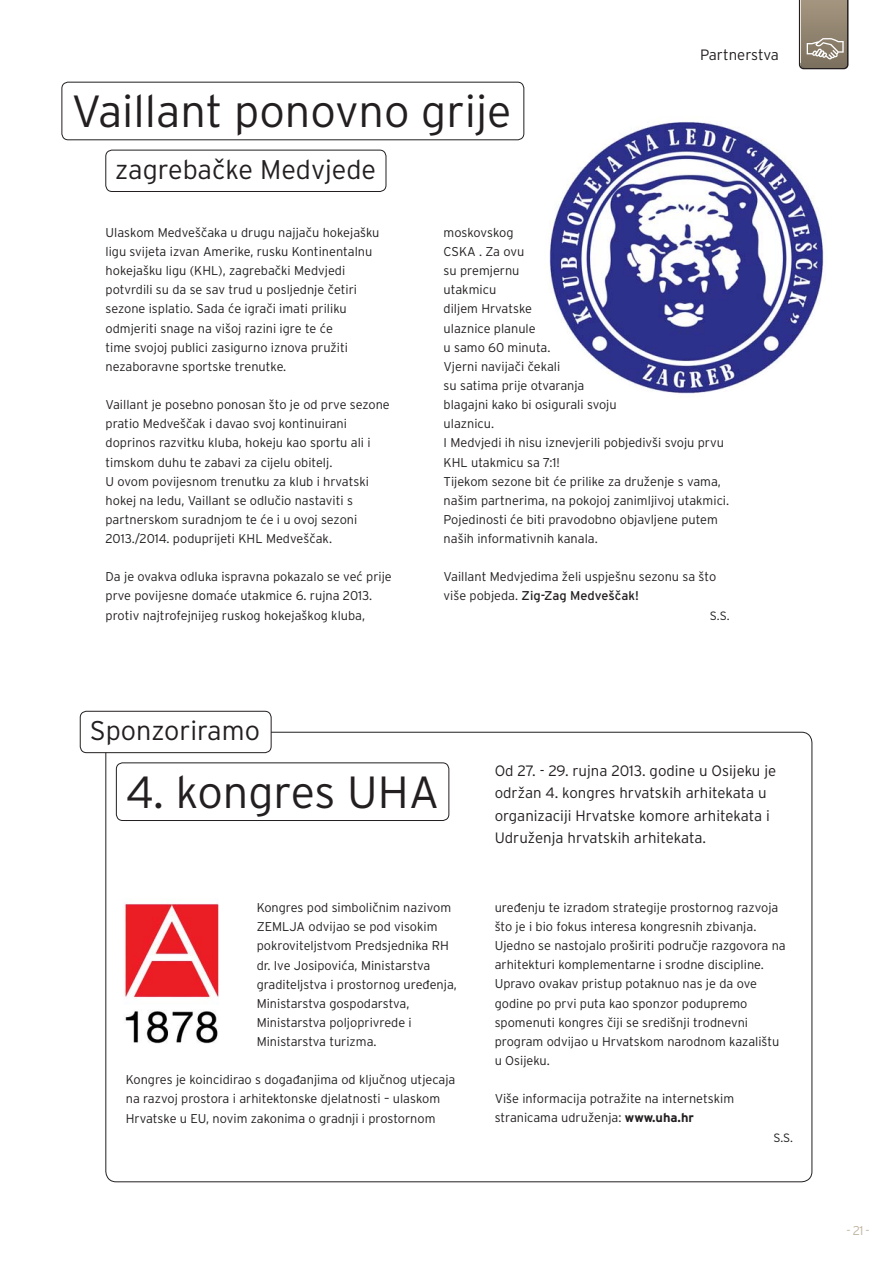
<style>
.page{position:relative;width:893px;height:1263px;background:#fff}
.page>*{position:absolute;margin:0;border:0;box-sizing:border-box;transform-origin:0 0}
.t1{font:300 45px "Interstate OT";color:#231f20}
.t2{font:300 27px "Interstate OT";color:#231f20}
.t3{font:300 15px/22.5px "Interstate OT";color:#231f20}
.t4{font:300 12.75px/19.2px "Interstate OT";color:#231f20}
.t5{font:300 12.75px "Interstate OT";color:#c2b5a3}
.t6{font:300 12px "Interstate OT";color:#231f20}
.s1{font-weight:400}
.s2{font-weight:700}
</style>
<div class="page">
<svg style="left:799px;top:0;width:49px;height:69px;background:#948876"></svg>
<div style="left:62px;top:82px;width:462px;height:58px;border:1px solid #231f20;border-radius:6px"></div>
<div style="left:116px;top:763px;width:333px;height:58px;border:1px solid #231f20;border-radius:6px"></div>
<div style="left:106px;top:150px;width:280px;height:42px;border:1px solid #231f20;border-radius:6px"></div>
<div style="left:80px;top:711px;width:191px;height:42px;border:1px solid #231f20;border-radius:6px"></div>
<img style="left:123px;top:903px;width:95px;height:141px">
<img style="left:549px;top:122px;width:275px;height:272px">
<h1 class="t1" style="left:71px;top:94px;width:442px">Vaillant ponovno grije</h1>
<h2 class="t2" style="left:115px;top:159px;width:262px">zagrebačke Medvjede</h2>
<p class="t3" style="left:700px;top:45px;width:80px">Partnerstva</p>
<p class="t4" style="left:106px;top:224px;width:275px">Ulaskom Medveščaka u drugu najjaču hokejašku ligu svijeta izvan Amerike, rusku Kontinentalnu hokejašku ligu (KHL), zagrebački Medvjedi potvrdili su da se sav trud u posljednje četiri sezone isplatio. Sada će igrači imati priliku odmjeriti snage na višoj razini igre te će<br>time svojoj publici zasigurno iznova pružiti nezaboravne sportske trenutke.</p>
<p class="t4" style="left:106px;top:396px;width:286px">Vaillant je posebno ponosan što je od prve sezone pratio Medveščak i davao svoj kontinuirani doprinos razvitku kluba, hokeju kao sportu ali i timskom duhu te zabavi za cijelu obitelj.<br>U ovom povijesnom trenutku za klub i hrvatski hokej na ledu, Vaillant se odlučio nastaviti s partnerskom suradnjom te će i u ovoj sezoni 2013./2014. poduprijeti KHL Medveščak.</p>
<p class="t4" style="left:106px;top:568px;width:288px">Da je ovakva odluka ispravna pokazalo se već prije prve povijesne domaće utakmice 6. rujna 2013. protiv najtrofejnijeg ruskog hokejaškog kluba,</p>
<h2 class="t2" style="left:90px;top:720px;width:172px">Sponzoriramo</h2>
<p class="t4" style="left:444px;top:224px;width:287px">moskovskog<br>CSKA . Za ovu<br>su premjernu<br>utakmicu<br>diljem Hrvatske<br>ulaznice planule<br>u samo 60 minuta.<br>Vjerni navijači čekali<br>su satima prije otvaranja<br>blagajni kako bi osigurali svoju<br>ulaznicu.<br>I Medvjedi ih nisu iznevjerili pobjedivši svoju prvu<br>KHL utakmicu sa 7:1!<br>Tijekom sezone bit će prilike za druženje s vama, našim partnerima, na pokojoj zanimljivoj utakmici.<br>Pojedinosti će biti pravodobno objavljene putem naših informativnih kanala.</p>
<p class="t4" style="left:444px;top:568px;width:274px">Vaillant Medvjedima želi uspješnu sezonu sa što više pobjeda. <span class="s1">Zig-Zag Medveščak!</span></p>
<p class="t6" style="left:710px;top:611px;width:21px">S.S.</p>
<h1 class="t1" style="left:126px;top:775px;width:315px">4. kongres UHA</h1>
<p class="t4" style="left:257px;top:899px;width:202px">Kongres pod simboličnim nazivom<br>ZEMLJA odvijao se pod visokim pokroviteljstvom Predsjednika RH dr. Ive Josipovića, Ministarstva graditeljstva i prostornog uređenja,<br>Ministarstva gospodarstva,<br>Ministarstva poljoprivrede i<br>Ministarstva turizma.</p>
<p class="t4" style="left:126px;top:1071px;width:331px">Kongres je koincidirao s događanjima od ključnog utjecaja na razvoj prostora i arhitektonske djelatnosti – ulaskom<br>Hrvatske u EU, novim zakonima o gradnji i prostornom</p>
<p class="t3" style="left:495px;top:760px;width:283px">Od 27. - 29. rujna 2013. godine u Osijeku je održan 4. kongres hrvatskih arhitekata u organizaciji Hrvatske komore arhitekata i Udruženja hrvatskih arhitekata.</p>
<p class="t4" style="left:495px;top:899px;width:293px">uređenju te izradom strategije prostornog razvoja što je i bio fokus interesa kongresnih zbivanja.<br>Ujedno se nastojalo proširiti područje razgovora na arhitekturi komplementarne i srodne discipline.<br>Upravo ovakav pristup potaknuo nas je da ove godine po prvi puta kao sponzor podupremo spomenuti kongres čiji se središnji trodnevni program odvijao u Hrvatskom narodnom kazalištu u Osijeku.</p>
<p class="t4" style="left:495px;top:1090px;width:241px">Više informacija potražite na internetskim stranicama udruženja: <span class="s2">www.uha.hr</span></p>
<p class="t6" style="left:773px;top:1133px;width:21px">S.S.</p>
<p class="t5" style="left:846px;top:1226px;width:24px">- 21 -</p>
</div>
